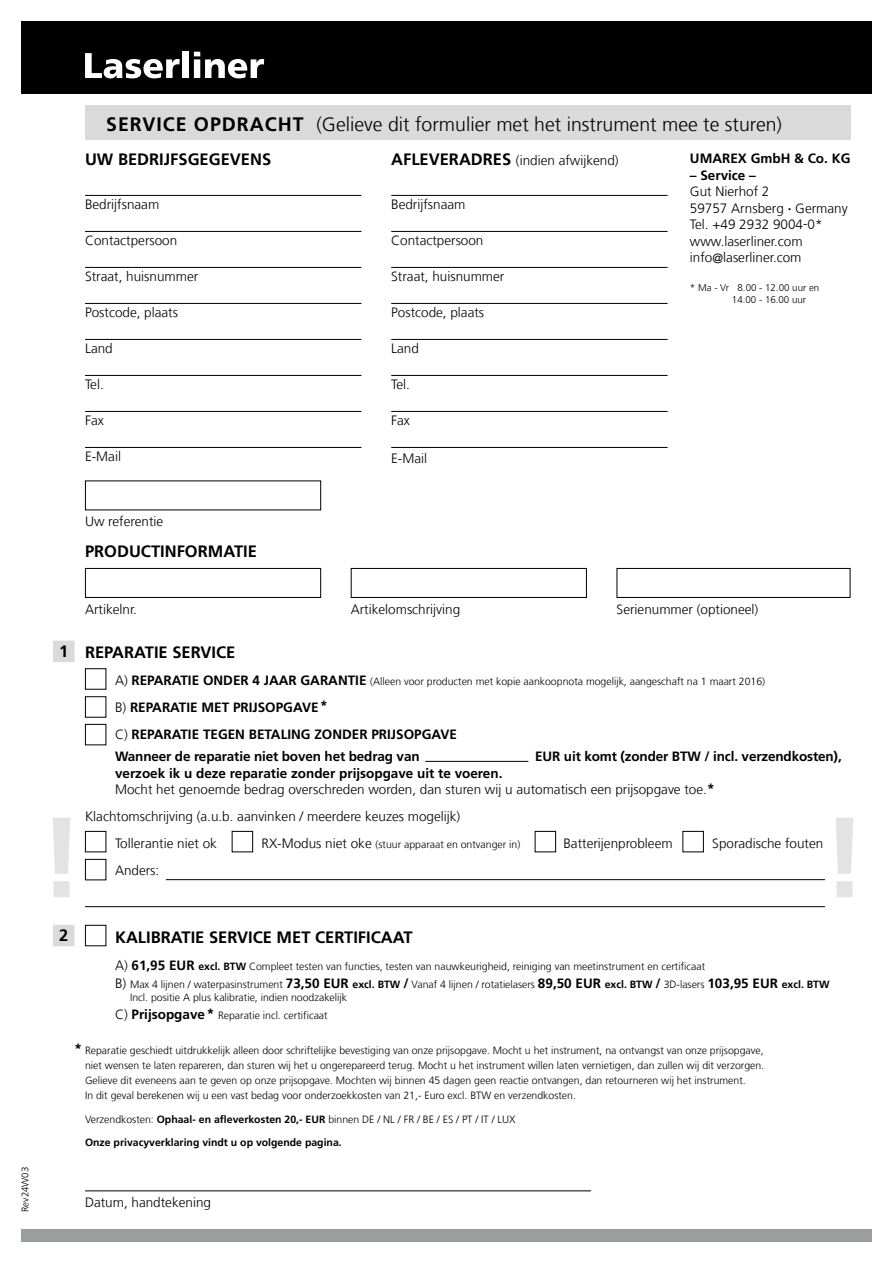
<style>
.page{position:relative;width:893px;height:1263px;background:#fff}
.page>*{position:absolute;margin:0;border:0;box-sizing:border-box;transform-origin:0 0}
.t1{font:700 114px "Frutiger LT Com";color:#e3e3e3}
.t2{font:300 19.5px "Frutiger LT Com";color:#000}
.t3{font:700 16.5px "Frutiger LT Com";color:#000}
.t4{font:300 13.5px/16.5px "Frutiger LT Com";color:#000}
.t5{font:700 13.5px/27px "Frutiger LT Com";letter-spacing:-.01em;color:#000}
.t6{font:300 10.5px/15px "Frutiger LT Com";color:#000}
.t7{font:700 10.5px "Frutiger LT Com";color:#000}
.t8{font:300 9.75px/12px "Frutiger LT Com";color:#000}
.t9{font:300 9.6px "Frutiger LT Com";color:#000}
.s1{font-weight:700}
.s2{font-weight:700;font-size:16.5px}
.s3{font-size:13.5px}
.s4{font-weight:700;font-size:13.5px}
.s5{font-weight:300}
</style>
<div class="page">
<div style="left:21px;top:21px;width:851px;height:73px;background:#000"></div>
<div style="left:21px;top:1229px;width:851px;height:13px;background:#9c9d9d"></div>
<svg style="left:85px;top:53px;width:95px;height:25px"></svg>
<div style="left:183px;top:51px;width:6px;height:27px;background:#fff"></div>
<svg style="left:194px;top:52px;width:70px;height:26px"></svg>
<div style="left:85px;top:106px;width:765px;height:34px;background:#dadada"></div>
<hr style="left:85px;top:195px;width:276px;height:1px;background:#000">
<hr style="left:85px;top:231px;width:276px;height:1px;background:#000">
<hr style="left:85px;top:267px;width:276px;height:1px;background:#000">
<hr style="left:85px;top:303px;width:276px;height:1px;background:#000">
<hr style="left:85px;top:339px;width:276px;height:1px;background:#000">
<hr style="left:85px;top:375px;width:276px;height:1px;background:#000">
<hr style="left:85px;top:411px;width:276px;height:1px;background:#000">
<hr style="left:85px;top:447px;width:276px;height:1px;background:#000">
<hr style="left:391px;top:195px;width:277px;height:1px;background:#000">
<hr style="left:391px;top:231px;width:277px;height:1px;background:#000">
<hr style="left:391px;top:267px;width:277px;height:1px;background:#000">
<hr style="left:391px;top:303px;width:277px;height:1px;background:#000">
<hr style="left:391px;top:339px;width:277px;height:1px;background:#000">
<hr style="left:391px;top:375px;width:277px;height:1px;background:#000">
<hr style="left:391px;top:411px;width:277px;height:1px;background:#000">
<hr style="left:391px;top:447px;width:277px;height:1px;background:#000">
<hr style="left:85px;top:1190px;width:506px;height:1px;background:#000">
<div style="left:85px;top:925px;width:21px;height:21px;border:1px solid #000"></div>
<div style="left:53px;top:925px;width:21px;height:21px;background:#dadada"></div>
<div style="left:85px;top:568px;width:236px;height:30px;border:1px solid #000"></div>
<div style="left:351px;top:568px;width:236px;height:30px;border:1px solid #000"></div>
<div style="left:617px;top:568px;width:233px;height:30px;border:1px solid #000"></div>
<hr style="left:166px;top:879px;width:659px;height:1px;background:#000">
<hr style="left:85px;top:906px;width:740px;height:1px;background:#000">
<div style="left:85px;top:668px;width:21px;height:22px;border:1px solid #000"></div>
<div style="left:85px;top:696px;width:21px;height:22px;border:1px solid #000"></div>
<div style="left:85px;top:724px;width:21px;height:21px;border:1px solid #000"></div>
<hr style="left:425px;top:761px;width:103px;height:1px;background:#000">
<div style="left:53px;top:641px;width:21px;height:21px;background:#dadada"></div>
<div style="left:85px;top:831px;width:21px;height:21px;border:1px solid #000"></div>
<div style="left:232px;top:831px;width:21px;height:21px;border:1px solid #000"></div>
<div style="left:535px;top:831px;width:21px;height:21px;border:1px solid #000"></div>
<div style="left:682px;top:831px;width:22px;height:21px;border:1px solid #000"></div>
<div style="left:85px;top:859px;width:21px;height:21px;border:1px solid #000"></div>
<p class="t9" style="left:20px;top:1212px;width:47px;rotate:-90deg">Rev24W03</p>
<h2 class="t2" style="left:106px;top:112px;width:677px"><span class="s1">SERVICE OPDRACHT</span> (Gelieve dit formulier met het instrument mee te sturen)</h2>
<h3 class="t3" style="left:85px;top:150px;width:188px">UW BEDRIJFSGEGEVENS</h3>
<p class="t4" style="left:85px;top:196px;width:76px">Bedrijfsnaam</p>
<p class="t4" style="left:85px;top:232px;width:94px">Contactpersoon</p>
<p class="t4" style="left:85px;top:268px;width:115px">Straat, huisnummer</p>
<p class="t4" style="left:85px;top:304px;width:95px">Postcode, plaats</p>
<p class="t4" style="left:85px;top:340px;width:29px">Land</p>
<p class="t4" style="left:85px;top:376px;width:20px">Tel.</p>
<p class="t4" style="left:85px;top:412px;width:20px">Fax</p>
<p class="t4" style="left:85px;top:448px;width:37px">E-Mail</p>
<p class="t4" style="left:391px;top:153px;width:229px"><span class="s2">AFLEVERADRES</span> (indien afwijkend)</p>
<p class="t4" style="left:391px;top:196px;width:76px">Bedrijfsnaam</p>
<p class="t4" style="left:391px;top:232px;width:94px">Contactpersoon</p>
<p class="t4" style="left:391px;top:268px;width:115px">Straat, huisnummer</p>
<p class="t4" style="left:391px;top:304px;width:95px">Postcode, plaats</p>
<p class="t4" style="left:391px;top:340px;width:29px">Land</p>
<p class="t4" style="left:391px;top:376px;width:20px">Tel.</p>
<p class="t4" style="left:391px;top:412px;width:20px">Fax</p>
<p class="t4" style="left:391px;top:450px;width:37px">E-Mail</p>
<p class="t5" style="left:690px;top:145px;width:162px">UMAREX GmbH &amp; Co. KG</p>
<p class="t5" style="left:690px;top:162px;width:68px">– Service –</p>
<p class="t4" style="left:690px;top:183px;width:159px">Gut Nierhof 2<br>59757 Arnsberg <span class="s1">·</span> Germany<br>Tel. +49 2932 9004-0* www.laserliner.com info@laserliner.com</p>
<p class="t8" style="left:732px;top:281px;width:89px;text-indent:-42px">* Ma - Vr 8.00 - 12.00 uur en<br>14.00 - 16.00 uur</p>
<p class="t4" style="left:85px;top:513px;width:80px">Uw referentie</p>
<h3 class="t3" style="left:85px;top:541px;width:173px">PRODUCTINFORMATIE</h3>
<h3 class="t3" style="left:59px;top:641px;width:11px">1</h3>
<h1 class="t1" style="left:39px;top:791px;width:46px">!</h1>
<p class="t4" style="left:85px;top:601px;width:54px">Artikelnr.</p>
<p class="t4" style="left:351px;top:601px;width:111px">Artikelomschrijving</p>
<p class="t4" style="left:617px;top:601px;width:143px">Serienummer (optioneel)</p>
<h3 class="t3" style="left:85px;top:642px;width:152px">REPARATIE SERVICE</h3>
<p class="t6" style="left:115px;top:674px;width:652px"><span class="s3">A)</span> <span class="s4">REPARATIE ONDER 4 JAAR GARANTIE</span> (Alleen voor producten met kopie aankoopnota mogelijk, aangeschaft na 1 maart 2016)</p>
<p class="t5" style="left:115px;top:693px;width:344px"><span class="s5">B)</span> REPARATIE MET PRIJSOPGAVE*<br><span class="s5">C)</span> REPARATIE TEGEN BETALING ZONDER PRIJSOPGAVE</p>
<p class="t5" style="left:115px;top:743px;width:306px">Wanneer de reparatie niet boven het bedrag van</p>
<p class="t5" style="left:535px;top:743px;width:308px">EUR uit komt (zonder BTW / incl. verzendkosten),</p>
<p class="t4" style="left:115px;top:765px;width:601px"><span class="s1">verzoek ik u deze reparatie zonder prijsopgave uit te voeren.<br></span>Mocht het genoemde bedrag overschreden worden, dan sturen wij u automatisch een prijsopgave toe.<span class="s1">*</span></p>
<p class="t4" style="left:115px;top:803px;width:347px;line-height:27px;text-indent:-30px">Klachtomschrijving (a.u.b. aanvinken / meerdere keuzes mogelijk)<br>Tollerantie niet ok</p>
<h1 class="t1" style="left:822px;top:791px;width:46px">!</h1>
<p class="t6" style="left:261px;top:837px;width:260px"><span class="s3">RX-Modus niet oke</span> (stuur apparaat en ontvanger in)</p>
<p class="t4" style="left:563px;top:835px;width:111px">Batterijenprobleem</p>
<p class="t4" style="left:712px;top:835px;width:113px">Sporadische fouten</p>
<p class="t4" style="left:115px;top:862px;width:46px">Anders:</p>
<h3 class="t3" style="left:59px;top:925px;width:11px">2</h3>
<h3 class="t3" style="left:115px;top:927px;width:299px">KALIBRATIE SERVICE MET CERTIFICAAT</h3>
<p class="t6" style="left:115px;top:957px;width:716px;line-height:18px"><span class="s3">A)</span> <span class="s4">61,95 EUR</span> <span class="s1">excl. BTW</span> Compleet testen van functies, testen van nauwkeurigheid, reiniging van meetinstrument en certificaat<br><span class="s3">B)</span> Max 4 lijnen / waterpasinstrument <span class="s4">73,50 EUR</span> <span class="s1">excl. BTW</span> <span class="s4">/</span> Vanaf 4 lijnen / rotatielasers <span class="s4">89,50 EUR</span> <span class="s1">excl. BTW</span> <span class="s4">/</span> 3D-lasers <span class="s4">103,95 EUR</span> <span class="s1">excl. BTW</span></p>
<p class="t6" style="left:115px;top:988px;width:234px;line-height:18px;text-indent:15px">Incl. positie A plus kalibratie, indien noodzakelijk<br><span class="s3">C)</span> <span class="s4">Prijsopgave*</span> Reparatie incl. certificaat</p>
<p class="t6" style="left:85px;top:1043px;width:681px">Reparatie geschiedt uitdrukkelijk alleen door schriftelijke bevestiging van onze prijsopgave. Mocht u het instrument, na ontvangst van onze prijsopgave, niet wensen te laten repareren, dan sturen wij het u ongerepareerd terug. Mocht u het instrument willen laten vernietigen, dan zullen wij dit verzorgen.<br>Gelieve dit eveneens aan te geven op onze prijsopgave. Mochten wij binnen 45 dagen geen reactie ontvangen, dan retourneren wij het instrument.<br>In dit geval berekenen wij u een vast bedag voor onderzoekkosten van 21,- Euro excl. BTW en verzendkosten.</p>
<p class="t6" style="left:85px;top:1111px;width:432px">Verzendkosten: <span class="s1">Ophaal- en afleverkosten 20,- EUR</span> binnen DE / NL / FR / BE / ES / PT / IT / LUX</p>
<p class="t7" style="left:85px;top:1136px;width:258px">Onze privacyverklaring vindt u op volgende pagina.</p>
<p class="t5" style="left:74px;top:1035px;width:9px">*</p>
<p class="t4" style="left:85px;top:1194px;width:128px">Datum, handtekening</p>
</div>
